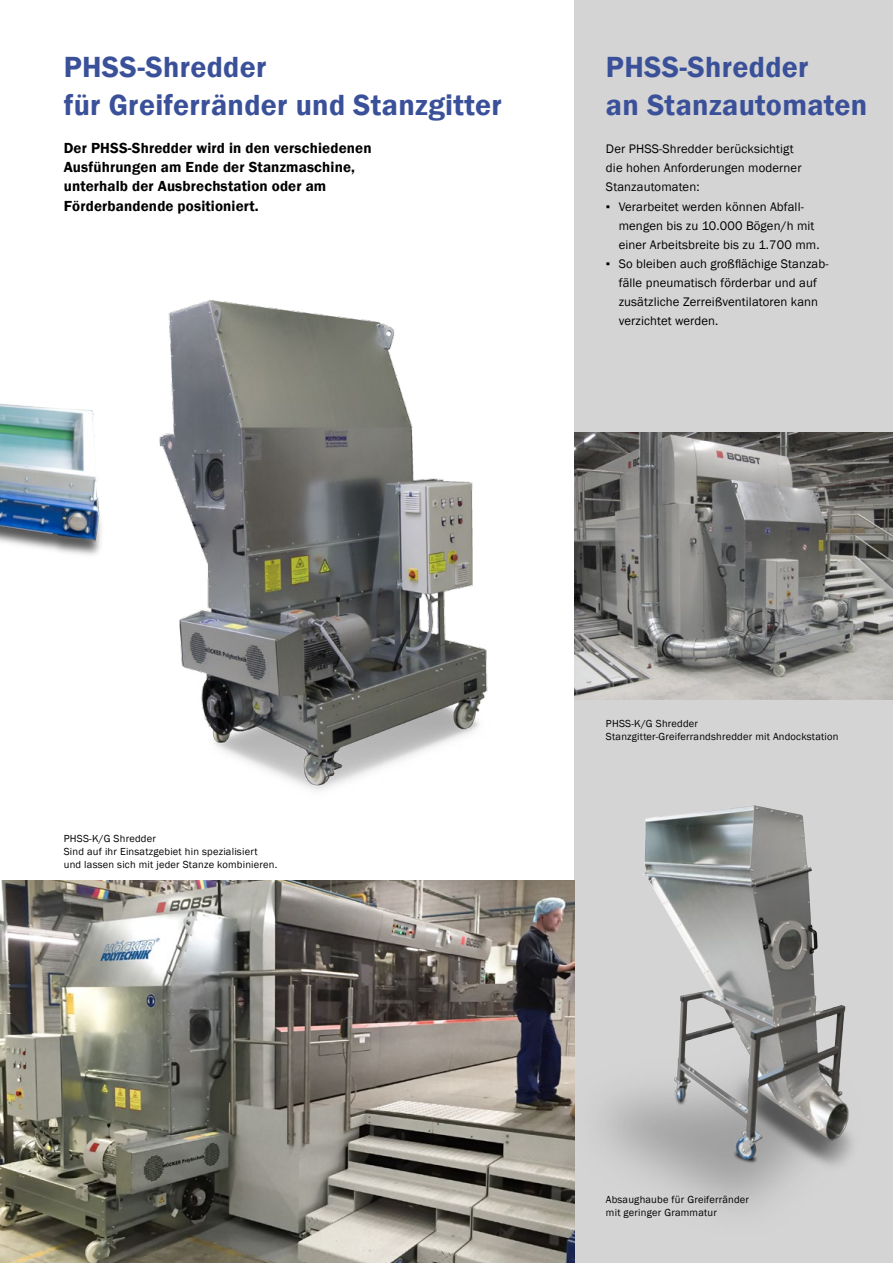
<style>
.page{position:relative;width:893px;height:1263px;background:#fff}
.page>*{position:absolute;margin:0;border:0;box-sizing:border-box;transform-origin:0 0}
.t1{font:600 30px/38.2px "Franklin Gothic";letter-spacing:.01em;color:#3a519a}
.t2{font:600 15px/19.2px "Franklin Gothic";letter-spacing:.01em;color:#000}
.t3{font:12.75px/19.2px "Franklin Gothic";letter-spacing:.01em;color:#000}
.t4{font:10.5px/12.8px "Franklin Gothic";letter-spacing:.02em;color:#000}
</style>
<div class="page">
<div style="left:574px;top:0;width:319px;height:1263px;background:#d4d4d4"></div>
<img style="left:0;top:403px;width:101px;height:152px">
<img style="left:574px;top:805px;width:279px;height:428px">
<img style="left:574px;top:432px;width:319px;height:268px">
<img style="left:159px;top:300px;width:329px;height:491px">
<img style="left:0;top:880px;width:574px;height:383px">
<h1 class="t1" style="left:64px;top:48px;width:440px">PHSS-Shredder<br>für Greiferränder und Stanzgitter</h1>
<p class="t2" style="left:64px;top:139px;width:309px">Der PHSS-Shredder wird in den verschiedenen Ausführungen am Ende der Stanzmaschine, unterhalb der Ausbrechstation oder am Förderbandende positioniert.</p>
<h1 class="t1" style="left:606px;top:48px;width:263px">PHSS-Shredder<br>an Stanzautomaten</h1>
<p class="t3" style="left:606px;top:139px;width:197px">Der PHSS-Shredder berücksichtigt die hohen Anforderungen moderner<br>Stanzautomaten:</p>
<p class="t3" style="left:619px;top:197px;width:202px;text-indent:-13px">▪ Verarbeitet werden können Abfall&shy;mengen bis zu 10.000 Bögen/h mit einer Arbeitsbreite bis zu 1.700 mm.</p>
<p class="t3" style="left:619px;top:254px;width:211px;text-indent:-13px">▪ So bleiben auch großflächige Stanzab&shy;fälle pneumatisch förderbar und auf zusätzliche Zerreißventilatoren kann verzichtet werden.</p>
<p class="t4" style="left:64px;top:832px;width:215px">PHSS-K/G Shredder<br>Sind auf ihr Einsatzgebiet hin spezialisiert und lassen sich mit jeder Stanze kombinieren.</p>
<p class="t4" style="left:606px;top:717px;width:234px">PHSS-K/G Shredder<br>Stanzgitter-Greiferrandshredder mit Andockstation</p>
<p class="t4" style="left:606px;top:1194px;width:145px">Absaughaube für Greiferränder mit geringer Grammatur</p>
</div>
